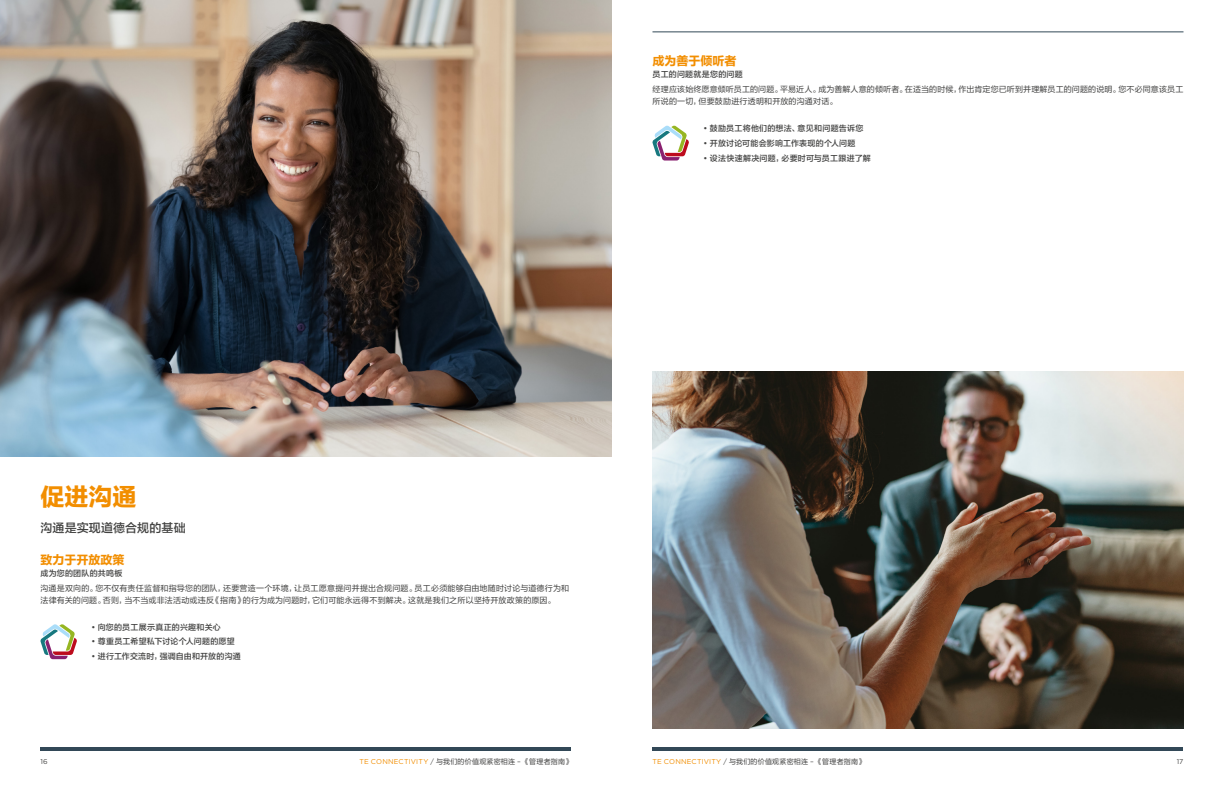
<style>
.page{position:relative;width:1224px;height:792px;background:#fff}
.page>*{position:absolute;margin:0;border:0;box-sizing:border-box;transform-origin:0 0}
.t1{font:24px "FZLTDHJW GB1 0";color:#f28e00}
.t2{font:12px "FZLTDHJW GB1 0";color:#f28e00}
.t3{font:12px "FZLTZHJW GB1 0";letter-spacing:.005em;color:#424241}
.t4{font:8px/12px "FZLTHJW GB1 0";letter-spacing:.02em;color:#424241}
.t5{font:8px "FZLTZHJW GB1 0";letter-spacing:.025em;color:#424241}
.t6{font:7px "FZLTHJW GB1 0";letter-spacing:.025em;color:#424241}
.t7{font:7px "Gotham";color:#424241}
.s1{font-family:"Gotham";font-weight:500}
.s2{font-family:"Gotham";color:#f28e00}
.s3{font-family:"Gotham"}
</style>
<div class="page">
<hr style="left:652px;top:32px;width:532px;height:1px;background:#324857">
<hr style="left:40px;top:747px;width:532px;height:4px;background:#324857">
<hr style="left:652px;top:747px;width:532px;height:4px;background:#324857">
<img style="left:0;top:0;width:612px;height:456px">
<img style="left:652px;top:371px;width:532px;height:358px">
<svg style="left:40px;top:624px;width:37px;height:35px"></svg>
<svg style="left:652px;top:125px;width:37px;height:36px"></svg>
<h2 class="t2" style="left:652px;top:54px;width:85px">成为善于倾听者</h2>
<p class="t5" style="left:652px;top:70px;width:92px">员工的问题就是您的问题</p>
<p class="t4" style="left:652px;top:83px;width:533px">经理应该始终愿意倾听员工的问题。平易近人。成为善解人意的倾听者。在适当的时候，作出肯定您已听到并理解员工的问题的说明。您不必同意该员工所说的一切，但要鼓励进行透明和开放的沟通对话。</p>
<p class="t5" style="left:704px;top:124px;width:161px"><span class="s1">•</span> 鼓励员工将他们的想法、意见和问题告诉您</p>
<p class="t5" style="left:704px;top:139px;width:153px"><span class="s1">•</span> 开放讨论可能会影响工作表现的个人问题</p>
<p class="t5" style="left:704px;top:153px;width:169px"><span class="s1">•</span> 设法快速解决问题，必要时可与员工跟进了解</p>
<h1 class="t1" style="left:40px;top:483px;width:97px">促进沟通</h1>
<h2 class="t3" style="left:40px;top:521px;width:147px">沟通是实现道德合规的基础</h2>
<h2 class="t2" style="left:40px;top:553px;width:85px">致力于开放政策</h2>
<p class="t5" style="left:40px;top:569px;width:83px">成为您的团队的共鸣板</p>
<p class="t4" style="left:40px;top:582px;width:530px">沟通是双向的。您不仅有责任监督和指导您的团队，还要营造一个环境，让员工愿意提问并提出合规问题。员工必须能够自由地随时讨论与道德行为和法律有关的问题。否则，当不当或非法活动或违反《指南》的行为成为问题时，它们可能永远得不到解决。这就是我们之所以坚持开放政策的原因。</p>
<p class="t5" style="left:92px;top:622px;width:131px"><span class="s1">•</span> 向您的员工展示真正的兴趣和关心</p>
<p class="t5" style="left:92px;top:637px;width:145px"><span class="s1">•</span> 尊重员工希望私下讨论个人问题的愿望</p>
<p class="t5" style="left:92px;top:652px;width:151px"><span class="s1">•</span> 进行工作交流时，强调自由和开放的沟通</p>
<p class="t7" style="left:40px;top:757px;width:9px">16</p>
<p class="t6" style="left:360px;top:758px;width:213px"><span class="s2">TE CONNECTIVITY</span> <span class="s3">/</span> 与我们的价值观紧密相连 <span class="s3">–</span> 《管理者指南》</p>
<p class="t6" style="left:652px;top:758px;width:213px"><span class="s2">TE CONNECTIVITY</span> <span class="s3">/</span> 与我们的价值观紧密相连 <span class="s3">–</span> 《管理者指南》</p>
<p class="t7" style="left:1177px;top:757px;width:8px">17</p>
</div>
